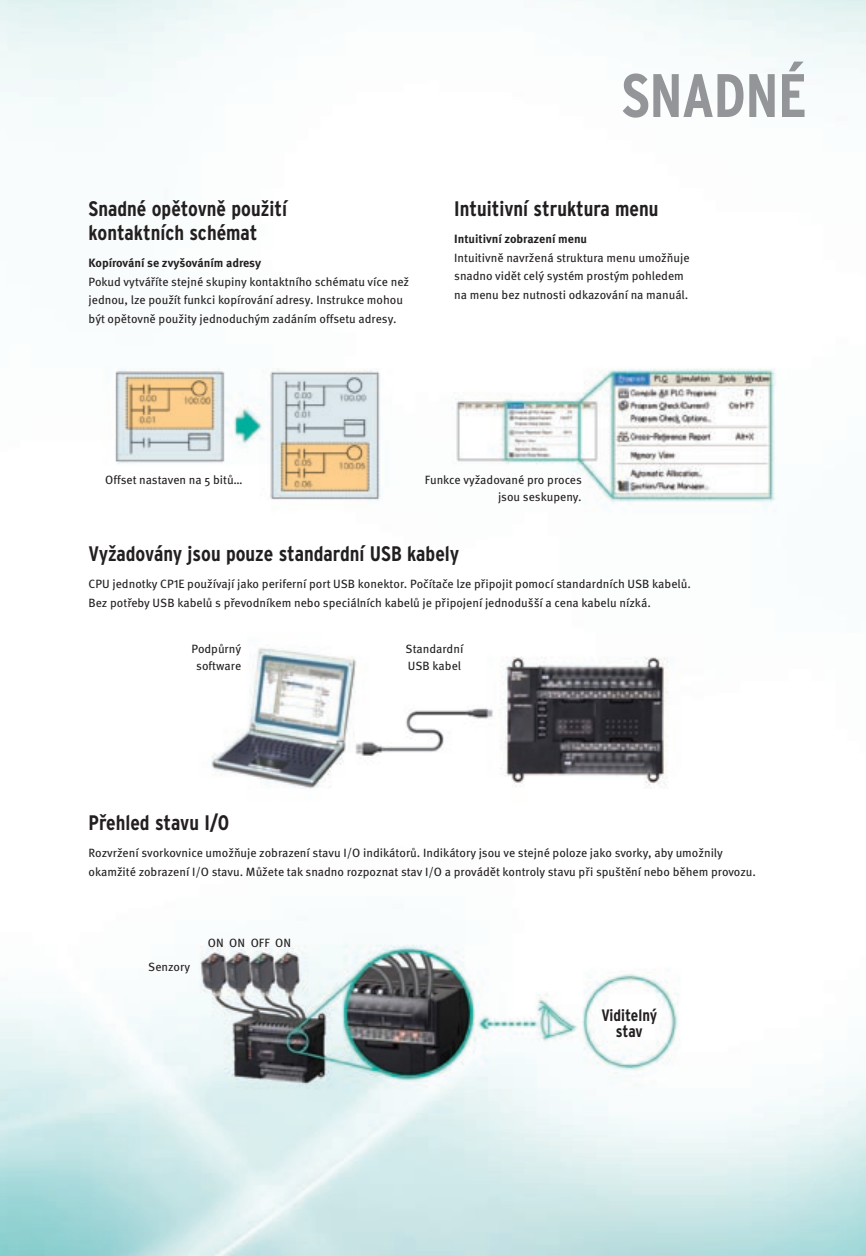
<style>
.page{position:relative;width:866px;height:1256px;background:#fff}
.page>*{position:absolute;margin:0;border:0;box-sizing:border-box;transform-origin:0 0}
.t1{font:700 condensed 61.2px "Interstate CE";color:#939598}
.t2{font:700 condensed 21px/24px "Interstate CE";color:#231f20}
.t3{font:700 condensed 16.5px/16.5px "Interstate CE";letter-spacing:-.005em;color:#231f20;text-align:center}
.t4{font:12px/18.6px "Meta Pro";color:#231f20}
.t5{font:700 12px "Meta Pro";color:#231f20}
</style>
<div class="page">
<img style="left:0;top:0;width:866px;height:1255px">
<h2 class="t2" style="left:89px;top:196px;width:200px">Snadné opětovně použití kontaktních schémat</h2>
<p class="t5" style="left:89px;top:255px;width:174px">Kopírování se zvyšováním adresy</p>
<p class="t4" style="left:89px;top:272px;width:322px">Pokud vytváříte stejné skupiny kontaktního schématu více než jednou, lze použít funkci kopírování adresy. Instrukce mohou být opětovně použity jednoduchým zadáním offsetu adresy.</p>
<h1 class="t1" style="left:621px;top:58px;width:187px">SNADNÉ</h1>
<h2 class="t2" style="left:454px;top:196px;width:206px">Intuitivní struktura menu</h2>
<p class="t5" style="left:454px;top:231px;width:134px">Intuitivní zobrazení menu</p>
<p class="t4" style="left:454px;top:248px;width:237px">Intuitivně navržená struktura menu umožňuje snadno vidět celý systém prostým pohledem na menu bez nutnosti odkazování na manuál.</p>
<p class="t4" style="left:105px;top:471px;width:139px">Offset nastaven na 5 bitů…</p>
<p class="t4" style="left:425px;top:472px;width:158px;line-height:16.5px;text-align:right">Funkce vyžadované pro proces jsou seskupeny.</p>
<h2 class="t2" style="left:89px;top:541px;width:372px">Vyžadovány jsou pouze standardní USB kabely</h2>
<p class="t4" style="left:89px;top:574px;width:604px">CPU jednotky CP1E používají jako periferní port USB konektor. Počítače lze připojit pomocí standardních USB kabelů.<br>Bez potřeby USB kabelů s převodníkem nebo speciálních kabelů je připojení jednodušší a cena kabelu nízká.</p>
<p class="t4" style="left:192px;top:641px;width:51px;line-height:16.5px;text-align:center">Podpůrný software</p>
<p class="t4" style="left:406px;top:641px;width:59px;line-height:16.5px">Standardní<br>USB kabel</p>
<h2 class="t2" style="left:89px;top:810px;width:142px">Přehled stavu I/O</h2>
<p class="t4" style="left:89px;top:843px;width:669px">Rozvržení svorkovnice umožňuje zobrazení stavu I/O indikátorů. Indikátory jsou ve stejné poloze jako svorky, aby umožnily okamžité zobrazení I/O stavu. Můžete tak snadno rozpoznat stav I/O a provádět kontroly stavu při spuštění nebo během provozu.</p>
<p class="t4" style="left:148px;top:957px;width:43px">Senzory</p>
<p class="t4" style="left:208px;top:933px;width:85px">ON ON OFF ON</p>
<h3 class="t3" style="left:601px;top:1006px;width:57px">Viditelný stav</h3>
</div>
